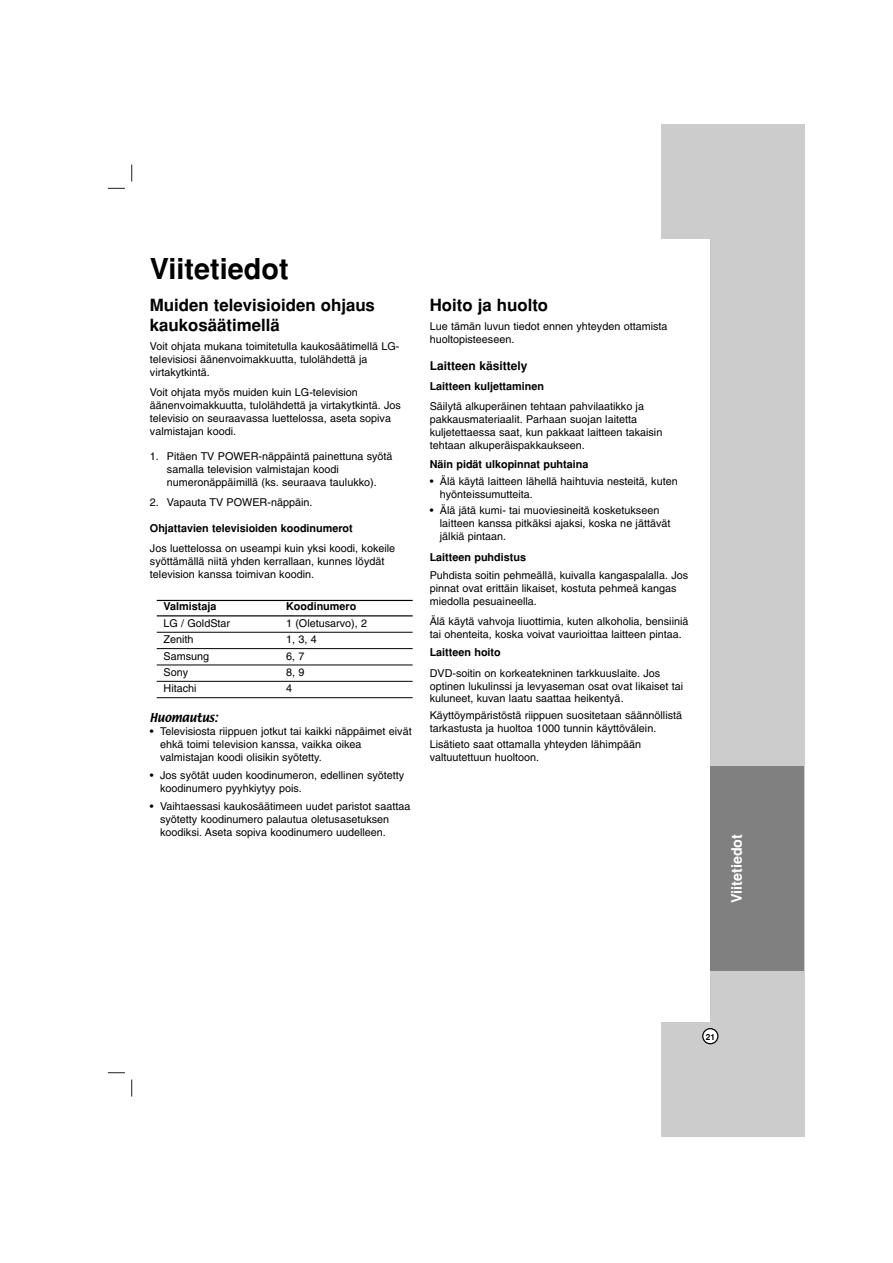
<style>
.page{position:relative;width:893px;height:1263px;background:#fff}
.page>*{position:absolute;margin:0;border:0;box-sizing:border-box;transform-origin:0 0}
.t1{font:700 28.8px "Helvetica";color:#000}
.t2{font:700 16.8px/20.1px "Helvetica";color:#000}
.t3{font:700 14.4px "Helvetica";color:#fff}
.t4{font:700 12px "Helvetica";color:#000}
.t5{font:10.8px/12.9px "Helvetica";color:#000}
.t6{font:700 10.8px "Helvetica";color:#000}
.t7{font:10.8px "Textile";color:#000}
.t8{font:700 8.4px "Helvetica";color:#000}
</style>
<div class="page">
<svg style="left:131px;top:165px;width:1px;height:17px"></svg>
<svg style="left:131px;top:1080px;width:1px;height:17px"></svg>
<svg style="left:108px;top:188px;width:17px;height:1px"></svg>
<svg style="left:108px;top:1072px;width:17px;height:1px"></svg>
<div style="left:660px;top:124px;width:144px;height:1013px;background:#ccc"></div>
<div style="left:600px;top:239px;width:110px;height:783px;background:#fff"></div>
<svg style="left:702px;top:1028px;width:16px;height:16px"></svg>
<hr style="left:157px;top:600px;width:255px;height:1px;background:#000">
<hr style="left:157px;top:615px;width:255px;height:1px;background:#000">
<hr style="left:157px;top:632px;width:255px;height:1px;background:#000">
<hr style="left:157px;top:648px;width:255px;height:1px;background:#000">
<hr style="left:157px;top:665px;width:255px;height:1px;background:#000">
<hr style="left:157px;top:681px;width:255px;height:1px;background:#000">
<hr style="left:157px;top:697px;width:255px;height:1px;background:#000">
<div style="left:710px;top:767px;width:93px;height:204px;background:#808080"></div>
<h1 class="t1" style="left:150px;top:258px;width:140px">Viitetiedot</h1>
<h2 class="t2" style="left:150px;top:296px;width:226px">Muiden televisioiden ohjaus kaukosäätimellä</h2>
<p class="t5" style="left:150px;top:341px;width:251px">Voit ohjata mukana toimitetulla kaukosäätimellä LG&shy;televisiosi äänenvoimakkuutta, tulolähdettä ja virtakytkintä.</p>
<p class="t5" style="left:150px;top:386px;width:252px">Voit ohjata myös muiden kuin LG-television äänenvoimakkuutta, tulolähdettä ja virtakytkintä. Jos televisio on seuraavassa luettelossa, aseta sopiva valmistajan koodi.</p>
<p class="t5" style="left:167px;top:451px;width:227px;text-indent:-17px">1. Pitäen TV POWER-näppäintä painettuna syötä samalla television valmistajan koodi numeronäppäimillä (ks. seuraava taulukko).</p>
<p class="t5" style="left:150px;top:497px;width:164px">2. Vapauta TV POWER-näppäin.</p>
<p class="t6" style="left:150px;top:524px;width:204px">Ohjattavien televisioiden koodinumerot</p>
<p class="t5" style="left:150px;top:543px;width:247px">Jos luettelossa on useampi kuin yksi koodi, kokeile syöttämällä niitä yhden kerrallaan, kunnes löydät television kanssa toimivan koodin.</p>
<p class="t6" style="left:163px;top:603px;width:54px">Valmistaja</p>
<p class="t6" style="left:286px;top:603px;width:72px">Koodinumero</p>
<p class="t5" style="left:163px;top:618px;width:68px">LG / GoldStar</p>
<p class="t5" style="left:286px;top:618px;width:83px">1 (Oletusarvo), 2</p>
<p class="t5" style="left:163px;top:634px;width:32px">Zenith</p>
<p class="t5" style="left:286px;top:634px;width:32px">1, 3, 4</p>
<p class="t5" style="left:163px;top:650px;width:47px">Samsung</p>
<p class="t5" style="left:286px;top:650px;width:20px">6, 7</p>
<p class="t5" style="left:163px;top:667px;width:26px">Sony</p>
<p class="t5" style="left:286px;top:667px;width:20px">8, 9</p>
<p class="t5" style="left:163px;top:683px;width:34px">Hitachi</p>
<p class="t5" style="left:286px;top:683px;width:8px">4</p>
<p class="t7" style="left:150px;top:713px;width:69px">Huomautus:</p>
<p class="t5" style="left:160px;top:726px;width:253px;text-indent:-10px">• Televisiosta riippuen jotkut tai kaikki näppäimet eivät ehkä toimi television kanssa, vaikka oikea valmistajan koodi olisikin syötetty.</p>
<p class="t5" style="left:160px;top:770px;width:245px;text-indent:-10px">• Jos syötät uuden koodinumeron, edellinen syötetty koodinumero pyyhkiytyy pois.</p>
<p class="t5" style="left:160px;top:801px;width:252px;text-indent:-10px">• Vaihtaessasi kaukosäätimeen uudet paristot saattaa syötetty koodinumero palautua oletusasetuksen koodiksi. Aseta sopiva koodinumero uudelleen.</p>
<h2 class="t2" style="left:429px;top:296px;width:120px">Hoito ja huolto</h2>
<p class="t5" style="left:429px;top:321px;width:239px">Lue tämän luvun tiedot ennen yhteyden ottamista huoltopisteeseen.</p>
<p class="t4" style="left:429px;top:361px;width:99px">Laitteen käsittely</p>
<p class="t6" style="left:429px;top:382px;width:116px">Laitteen kuljettaminen</p>
<p class="t5" style="left:429px;top:400px;width:234px">Säilytä alkuperäinen tehtaan pahvilaatikko ja pakkausmateriaalit. Parhaan suojan laitetta kuljetettaessa saat, kun pakkaat laitteen takaisin tehtaan alkuperäispakkaukseen.</p>
<p class="t6" style="left:429px;top:461px;width:160px">Näin pidät ulkopinnat puhtaina</p>
<p class="t5" style="left:440px;top:475px;width:239px;text-indent:-10px">• Älä käytä laitteen lähellä haihtuvia nesteitä, kuten hyönteissumutteita.</p>
<p class="t5" style="left:440px;top:505px;width:232px;text-indent:-10px">• Älä jätä kumi- tai muoviesineitä kosketukseen laitteen kanssa pitkäksi ajaksi, koska ne jättävät jälkiä pintaan.</p>
<p class="t6" style="left:429px;top:554px;width:98px">Laitteen puhdistus</p>
<p class="t5" style="left:429px;top:570px;width:260px">Puhdista soitin pehmeällä, kuivalla kangaspalalla. Jos pinnat ovat erittäin likaiset, kostuta pehmeä kangas miedolla pesuaineella.</p>
<p class="t5" style="left:429px;top:615px;width:260px">Älä käytä vahvoja liuottimia, kuten alkoholia, bensiiniä tai ohenteita, koska voivat vaurioittaa laitteen pintaa.</p>
<p class="t6" style="left:429px;top:648px;width:73px">Laitteen hoito</p>
<p class="t5" style="left:429px;top:667px;width:255px">DVD-soitin on korkeatekninen tarkkuuslaite. Jos optinen lukulinssi ja levyaseman osat ovat likaiset tai kuluneet, kuvan laatu saattaa heikentyä.</p>
<p class="t5" style="left:429px;top:710px;width:254px">Käyttöympäristöstä riippuen suositetaan säännöllistä tarkastusta ja huoltoa 1000 tunnin käyttövälein.</p>
<p class="t5" style="left:429px;top:739px;width:213px">Lisätieto saat ottamalla yhteyden lähimpään valtuutettuun huoltoon.</p>
<h3 class="t3" style="left:731px;top:903px;width:71px;rotate:-90deg">Viitetiedot</h3>
<p class="t8" style="left:705px;top:1034px;width:11px">21</p>
</div>
